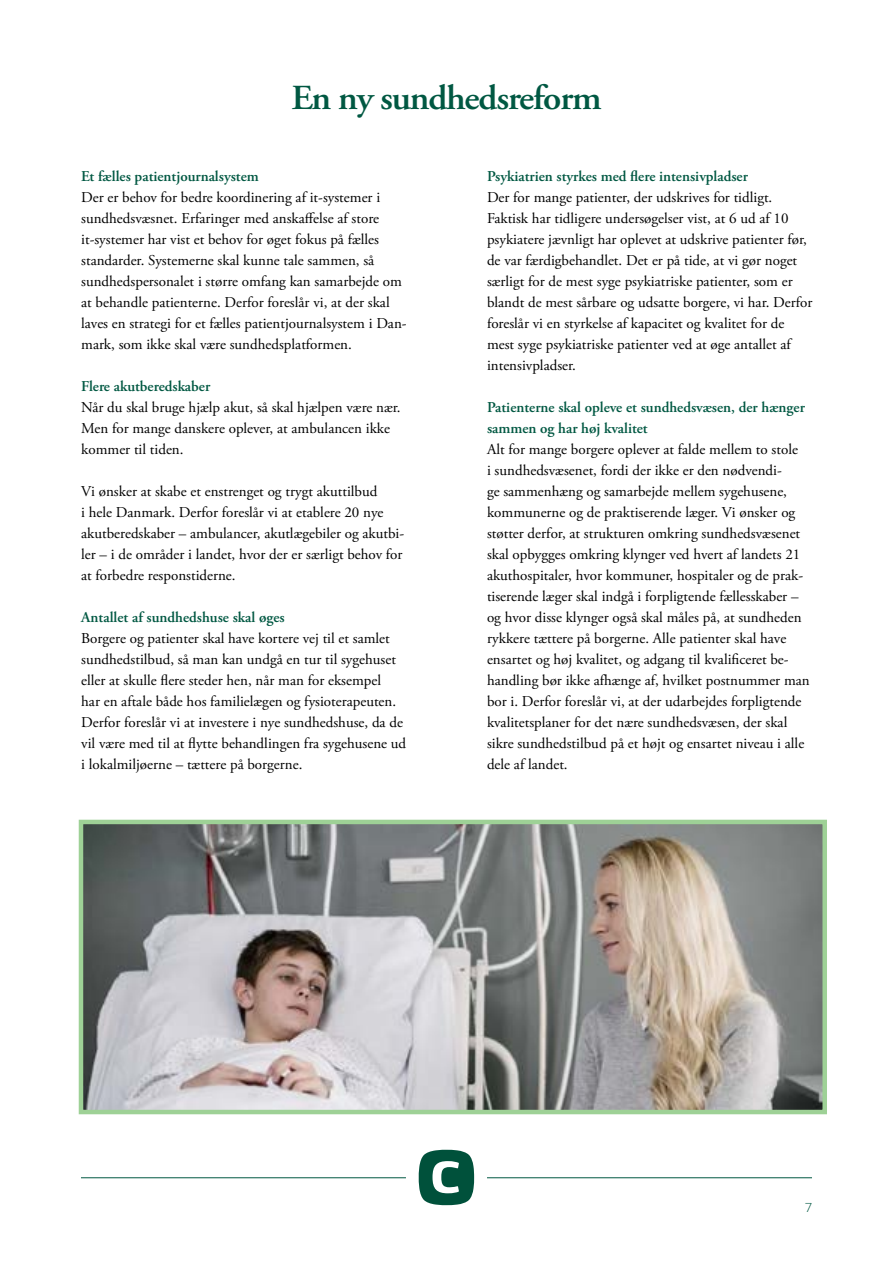
<style>
.page{position:relative;width:893px;height:1263px;background:#fff}
.page>*{position:absolute;margin:0;border:0;box-sizing:border-box;transform-origin:0 0}
.t1{font:600 35.1px "Adobe Garamond Pro";letter-spacing:-.03em;color:#005842;scale:1.05 1}
.t2{font:15px/21px "Adobe Garamond Pro";color:#000}
.t3{font:600 15px/21px "Adobe Garamond Pro";color:#005842}
.t4{font:300 12.6px "Open Sans";color:#005842;scale:1.05 1}
</style>
<div class="page">
<hr style="left:487px;top:1177px;width:325px;height:1px;background:#005842">
<hr style="left:81px;top:1177px;width:325px;height:1px;background:#005842">
<svg style="left:419px;top:1150px;width:55px;height:55px"></svg>
<img style="left:84px;top:825px;width:738px;height:284px">
<div style="left:79px;top:820px;width:748px;height:294px;border:4px solid #9ed196"></div>
<h1 class="t1" style="left:291px;top:78px;width:297px">En ny sundhedsreform</h1>
<p class="t3" style="left:81px;top:166px;width:179px">Et fælles patientjournalsystem</p>
<p class="t2" style="left:81px;top:187px;width:327px">Der er behov for bedre koordinering af it-systemer i sundhedsvæsnet. Erfaringer med anskaffelse af store it-systemer har vist et behov for øget fokus på fælles standarder. Systemerne skal kunne tale sammen, så sundhedspersonalet i større omfang kan samarbejde om at behandle patienterne. Derfor foreslår vi, at der skal laves en strategi for et fælles patientjournalsystem i Dan&shy;mark, som ikke skal være sundhedsplatformen.</p>
<p class="t3" style="left:81px;top:376px;width:131px">Flere akutberedskaber</p>
<p class="t2" style="left:81px;top:397px;width:321px">Når du skal bruge hjælp akut, så skal hjælpen være nær.<br>Men for mange danskere oplever, at ambulancen ikke kommer til tiden.</p>
<p class="t2" style="left:81px;top:481px;width:325px">Vi ønsker at skabe et enstrenget og trygt akuttilbud<br>i hele Danmark. Derfor foreslår vi at etablere 20 nye akutberedskaber – ambulancer, akutlægebiler og akutbi&shy;ler – i de områder i landet, hvor der er særligt behov for at forbedre responstiderne.</p>
<p class="t3" style="left:81px;top:607px;width:205px">Antallet af sundhedshuse skal øges</p>
<p class="t2" style="left:81px;top:628px;width:327px">Borgere og patienter skal have kortere vej til et samlet sundhedstilbud, så man kan undgå en tur til sygehuset eller at skulle flere steder hen, når man for eksempel<br>har en aftale både hos familielægen og fysioterapeuten.<br>Derfor foreslår vi at investere i nye sundhedshuse, da de vil være med til at flytte behandlingen fra sygehusene ud i lokalmiljøerne – tættere på borgerne.</p>
<p class="t3" style="left:487px;top:166px;width:262px">Psykiatrien styrkes med flere intensivpladser</p>
<p class="t2" style="left:487px;top:187px;width:327px">Der for mange patienter, der udskrives for tidligt.<br>Faktisk har tidligere undersøgelser vist, at 6 ud af 10 psykiatere jævnligt har oplevet at udskrive patienter før, de var færdigbehandlet. Det er på tide, at vi gør noget særligt for de mest syge psykiatriske patienter, som er blandt de mest sårbare og udsatte borgere, vi har. Derfor foreslår vi en styrkelse af kapacitet og kvalitet for de mest syge psykiatriske patienter ved at øge antallet af intensivpladser.</p>
<p class="t3" style="left:487px;top:397px;width:319px">Patienterne skal opleve et sundhedsvæsen, der hænger sammen og har høj kvalitet</p>
<p class="t2" style="left:487px;top:439px;width:324px">Alt for mange borgere oplever at falde mellem to stole<br>i sundhedsvæsenet, fordi der ikke er den nødvendi-<br>ge sammenhæng og samarbejde mellem sygehusene, kommunerne og de praktiserende læger. Vi ønsker og støtter derfor, at strukturen omkring sundhedsvæsenet skal opbygges omkring klynger ved hvert af landets 21 akuthospitaler, hvor kommuner, hospitaler og de prak&shy;tiserende læger skal indgå i forpligtende fællesskaber – og hvor disse klynger også skal måles på, at sundheden rykkere tættere på borgerne. Alle patienter skal have ensartet og høj kvalitet, og adgang til kvalificeret be&shy;handling bør ikke afhænge af, hvilket postnummer man bor i. Derfor foreslår vi, at der udarbejdes forpligtende kvalitetsplaner for det nære sundhedsvæsen, der skal sikre sundhedstilbud på et højt og ensartet niveau i alle dele af landet.</p>
<p class="t4" style="left:805px;top:1199px;width:9px">7</p>
</div>
